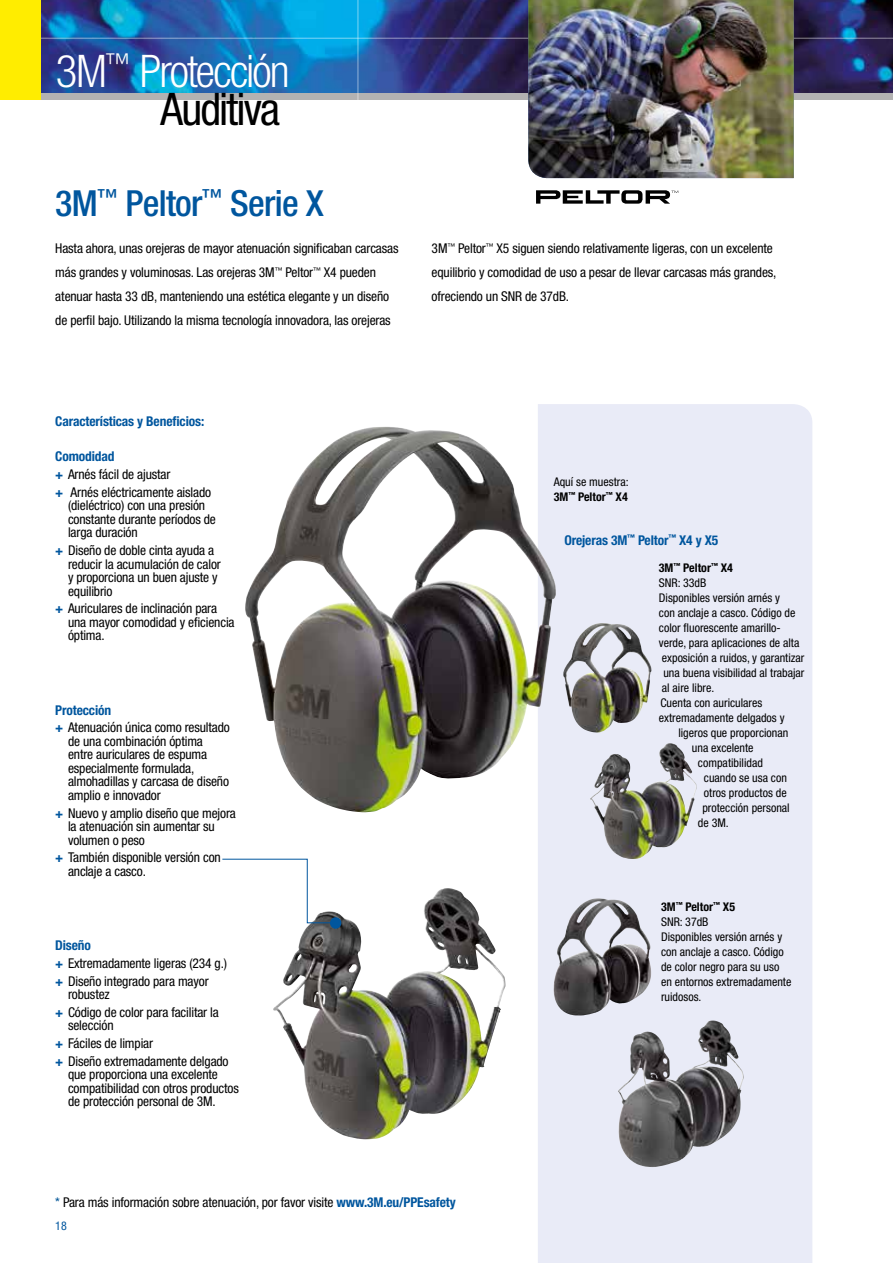
<style>
.page{position:relative;width:893px;height:1263px;background:#fff}
.page>*{position:absolute;margin:0;border:0;box-sizing:border-box;transform-origin:0 0}
.t1{font:300 condensed 45px/38.2px "Helvetica Neue LT Std";letter-spacing:-.045em;color:#fff;text-align:right}
.t2{font:500 condensed 36px "Helvetica Neue LT Std";letter-spacing:-.02em;color:#00569e}
.t3{font:condensed 13.5px/13.5px "Helvetica Neue LT Std";letter-spacing:-.01em;color:#000}
.t4{font:700 condensed 13.5px "Helvetica Neue LT Std";letter-spacing:-.01em;color:#00569e}
.t5{font:condensed 12px/15px "Helvetica Neue LT Std";color:#000}
.t6{font:700 condensed 12px "Helvetica Neue LT Std";color:#000}
.t7{font:condensed 12px "Helvetica Neue LT Std";color:#00569e}
.s1{font-weight:400;color:#000}
.s2{font-weight:700;color:#00569e}
.s3{color:#005597}
.s4{font-weight:700}
</style>
<div class="page">
<div style="left:0;top:92px;width:893px;height:8px;background:#b3b2b2"></div>
<img style="left:41px;top:0;width:852px;height:92px">
<hr style="left:0;top:38px;width:893px;height:1px;background:#fff">
<hr style="left:358px;top:0;width:1px;height:102px;background:#fff">
<div style="left:0;top:0;width:41px;height:100px;background:#ffed00"></div>
<img style="left:528px;top:0;width:266px;height:178px">
<div style="left:538px;top:404px;width:274px;height:859px;background:#e9ebf7"></div>
<img style="left:245px;top:427px;width:311px;height:385px">
<img style="left:273px;top:888px;width:176px;height:232px">
<div style="left:331px;top:918px;width:10px;height:10px;background:#00569e;border-radius:50%"></div>
<div style="left:330px;top:917px;width:11px;height:12px;border:2px solid #00569e;border-radius:50%"></div>
<svg style="left:222px;top:859px;width:114px;height:64px"></svg>
<img style="left:554px;top:898px;width:97px;height:117px">
<img style="left:618px;top:1020px;width:94px;height:85px">
<svg style="left:536px;top:190px;width:142px;height:14px"></svg>
<img style="left:563px;top:623px;width:88px;height:109px">
<img style="left:590px;top:743px;width:80px;height:107px">
<hr style="left:892px;top:547px;width:1px;height:81px;background:#00569e">
<h1 class="t1" style="left:56px;top:52px;width:235px">3M<sup>™</sup> Protección<br><span class="s1">Auditiva</span></h1>
<h2 class="t2" style="left:55px;top:182px;width:270px">3M<sup>™</sup> Peltor<sup>™</sup> Serie X</h2>
<p class="t3" style="left:55px;top:236px;width:345px;line-height:24px">Hasta ahora, unas orejeras de mayor atenuación significaban carcasas más grandes y voluminosas. Las orejeras 3M<sup>™</sup> Peltor<sup>™</sup> X4 pueden atenuar hasta 33 dB, manteniendo una estética elegante y un diseño de perfil bajo. Utilizando la misma tecnología innovadora, las orejeras</p>
<p class="t3" style="left:432px;top:236px;width:346px;line-height:24px">3M<sup>™</sup> Peltor<sup>™</sup> X5 siguen siendo relativamente ligeras, con un excelente equilibrio y comodidad de uso a pesar de llevar carcasas más grandes, ofreciendo un SNR de 37dB.</p>
<p class="t4" style="left:55px;top:413px;width:150px">Características y Beneficios:</p>
<p class="t3" style="left:55px;top:448px;width:157px;line-height:17.7px"><span class="s2">Comodidad<br>+</span> Arnés fácil de ajustar<br><span class="s2">+</span> Arnés eléctricamente aislado</p>
<p class="t3" style="left:68px;top:499px;width:149px">(dieléctrico) con una presión constante durante períodos de larga duración</p>
<p class="t3" style="left:68px;top:543px;width:154px;text-indent:-13px"><span class="s2">+</span> Diseño de doble cinta ayuda a reducir la acumulación de calor y proporciona un buen ajuste y equilibrio</p>
<p class="t3" style="left:68px;top:602px;width:168px;text-indent:-13px"><span class="s2">+</span> Auriculares de inclinación para una mayor comodidad y eficiencia óptima.</p>
<p class="t3" style="left:55px;top:701px;width:176px;line-height:17.7px"><span class="s2">Protección<br>+</span> Atenuación única como resultado</p>
<p class="t3" style="left:68px;top:734px;width:162px">de una combinación óptima entre auriculares de espuma especialmente formulada, almohadillas y carcasa de diseño amplio e innovador</p>
<p class="t3" style="left:68px;top:806px;width:169px;text-indent:-13px"><span class="s2">+</span> Nuevo y amplio diseño que mejora la atenuación sin aumentar su volumen o peso</p>
<p class="t3" style="left:68px;top:851px;width:154px;text-indent:-13px"><span class="s2">+</span> También disponible versión con anclaje a casco.</p>
<p class="t3" style="left:55px;top:936px;width:173px;line-height:17.7px"><span class="s2">Diseño<br>+</span> Extremadamente ligeras (234 g.) <span class="s2">+</span> Diseño integrado para mayor</p>
<p class="t3" style="left:55px;top:985px;width:165px;line-height:17.7px;text-indent:13px">robustez<br><span class="s2">+</span> Código de color para facilitar la</p>
<p class="t3" style="left:55px;top:1017px;width:175px;line-height:17.7px;text-indent:13px">selección<br><span class="s2">+</span> Fáciles de limpiar<br><span class="s2">+</span> Diseño extremadamente delgado</p>
<p class="t3" style="left:68px;top:1068px;width:172px">que proporciona una excelente compatibilidad con otros productos de protección personal de 3M.</p>
<p class="t3" style="left:55px;top:1195px;width:402px"><span class="s3">*</span> Para más información sobre atenuación, por favor visite <span class="s2">www.3M.eu/PPEsafety</span></p>
<p class="t7" style="left:55px;top:1219px;width:13px">18</p>
<p class="t5" style="left:554px;top:474px;width:76px">Aquí se muestra:<br><span class="s4">3M</span><sup>™</sup> <span class="s4">Peltor</span><sup>™</sup> <span class="s4">X4</span></p>
<p class="t4" style="left:564px;top:532px;width:155px">Orejeras 3M<sup>™</sup> Peltor<sup>™</sup> X4 y X5</p>
<p class="t6" style="left:659px;top:560px;width:76px">3M<sup>™</sup> Peltor<sup>™</sup> X4</p>
<p class="t5" style="left:659px;top:575px;width:49px">SNR: 33dB</p>
<p class="t5" style="left:659px;top:590px;width:123px">Disponibles versión arnés y</p>
<p class="t5" style="left:659px;top:605px;width:138px">con anclaje a casco. Código de</p>
<p class="t5" style="left:659px;top:620px;width:123px">color fluorescente amarillo-</p>
<p class="t5" style="left:659px;top:635px;width:142px">verde, para aplicaciones de alta</p>
<p class="t5" style="left:662px;top:650px;width:144px">exposición a ruidos, y garantizar</p>
<p class="t5" style="left:663px;top:665px;width:143px">una buena visibilidad al trabajar</p>
<p class="t5" style="left:662px;top:680px;width:54px">al aire libre.</p>
<p class="t5" style="left:660px;top:695px;width:103px">Cuenta con auriculares</p>
<p class="t5" style="left:659px;top:710px;width:127px">extremadamente delgados y</p>
<p class="t5" style="left:678px;top:725px;width:111px">ligeros que proporcionan</p>
<p class="t5" style="left:692px;top:740px;width:63px">una excelente</p>
<p class="t5" style="left:698px;top:755px;width:67px">compatibilidad</p>
<p class="t5" style="left:704px;top:770px;width:85px">cuando se usa con</p>
<p class="t5" style="left:704px;top:785px;width:84px">otros productos de</p>
<p class="t5" style="left:702px;top:800px;width:89px">protección personal</p>
<p class="t5" style="left:698px;top:815px;width:32px">de 3M.</p>
<p class="t5" style="left:661px;top:899px;width:132px"><span class="s4">3M</span><sup>™</sup> <span class="s4">Peltor</span><sup>™</sup> <span class="s4">X5<br></span>SNR: 37dB<br>Disponibles versión arnés y con anclaje a casco. Código de color negro para su uso en entornos extremadamente ruidosos.</p>
</div>
